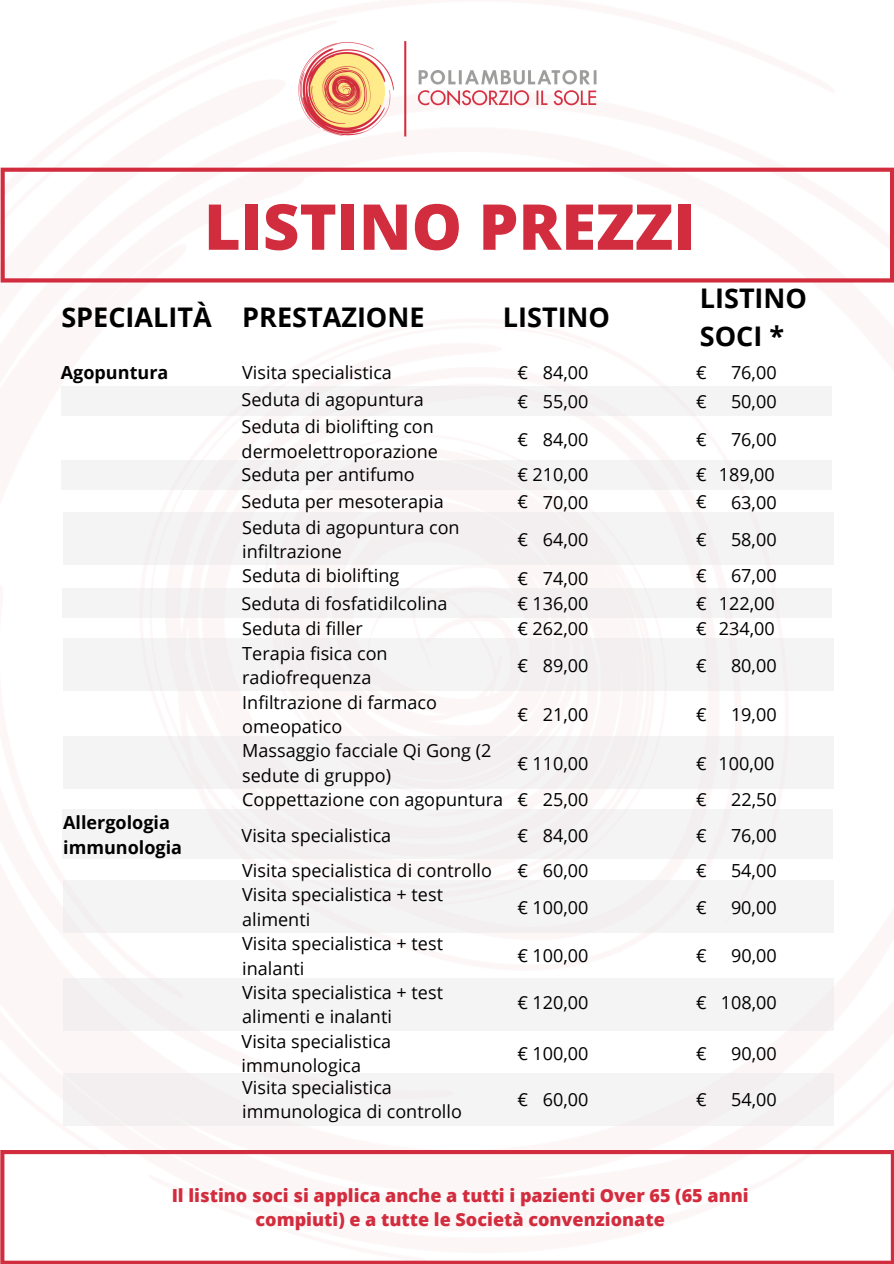
<style>
.page{position:relative;width:894px;height:1264px;background:#fff}
.page>*{position:absolute;margin:0;border:0;box-sizing:border-box;transform-origin:0 0}
.t1{font:800 63.3px "Open Sans";color:#d22d3e}
.t2{font:700 27px/37.2px "Open Sans";color:#000}
.t3{font:18px/24.5px "Open Sans";color:#000}
.t4{font:800 18px/24.9px "Open Sans";color:#d22d3e;text-align:center}
.t5{font:700 18px/24.5px "Open Sans";color:#000}
</style>
<div class="page">
<div style="left:63px;top:1072px;width:770px;height:53px;background:#f4f4f4"></div>
<div style="left:61px;top:386px;width:770px;height:29px;background:#f4f4f4"></div>
<img style="left:285px;top:33px;width:324px;height:112px">
<svg style="left:1px;top:168px;width:892px;height:114px"></svg>
<div style="left:61px;top:461px;width:770px;height:29px;background:#f4f4f4"></div>
<div style="left:63px;top:512px;width:770px;height:53px;background:#f4f4f4"></div>
<div style="left:62px;top:588px;width:769px;height:29px;background:#f4f4f4"></div>
<div style="left:63px;top:638px;width:770px;height:53px;background:#f4f4f4"></div>
<div style="left:63px;top:736px;width:770px;height:53px;background:#f4f4f4"></div>
<div style="left:62px;top:809px;width:770px;height:49px;background:#f4f4f4"></div>
<div style="left:63px;top:880px;width:770px;height:53px;background:#f4f4f4"></div>
<div style="left:63px;top:977px;width:770px;height:53px;background:#f4f4f4"></div>
<svg style="left:0;top:1149px;width:893px;height:114px"></svg>
<h1 class="t1" style="left:204px;top:182px;width:492px">LISTINO PREZZI</h1>
<h2 class="t2" style="left:61px;top:298px;width:364px">SPECIALITÀ PRESTAZIONE</h2>
<h2 class="t2" style="left:503px;top:298px;width:109px">LISTINO</h2>
<h2 class="t2" style="left:699px;top:279px;width:109px">LISTINO<br>SOCI *</h2>
<p class="t5" style="left:61px;top:359px;width:109px">Agopuntura</p>
<p class="t3" style="left:242px;top:359px;width:151px">Visita specialistica</p>
<p class="t3" style="left:542px;top:359px;width:47px">84,00</p>
<p class="t3" style="left:730px;top:359px;width:47px">76,00</p>
<p class="t3" style="left:241px;top:385px;width:194px;line-height:27.3px">Seduta di agopuntura<br>Seduta di biolifting con</p>
<p class="t3" style="left:241px;top:439px;width:198px;line-height:23.1px">dermoelettroporazione<br>Seduta per antifumo</p>
<p class="t3" style="left:517px;top:357px;width:12px;line-height:29.5px">€ €</p>
<p class="t3" style="left:517px;top:426px;width:12px">€</p>
<p class="t3" style="left:696px;top:357px;width:12px;line-height:29.5px">€ €</p>
<p class="t3" style="left:696px;top:426px;width:12px">€</p>
<p class="t3" style="left:542px;top:389px;width:47px">55,00</p>
<p class="t3" style="left:730px;top:389px;width:47px">50,00</p>
<p class="t3" style="left:542px;top:426px;width:47px">84,00</p>
<p class="t3" style="left:730px;top:426px;width:47px">76,00</p>
<p class="t3" style="left:517px;top:461px;width:72px">€ 210,00</p>
<p class="t3" style="left:718px;top:461px;width:57px">189,00</p>
<p class="t3" style="left:696px;top:460px;width:12px;line-height:27.3px">€ €</p>
<p class="t3" style="left:696px;top:526px;width:12px">€</p>
<p class="t3" style="left:241px;top:489px;width:219px">Seduta per mesoterapia<br>Seduta di agopuntura con infiltrazione<br>Seduta di biolifting</p>
<p class="t3" style="left:241px;top:591px;width:263px">Seduta di fosfatidilcolina<br>Seduta di filler<br>Terapia fisica con radiofrequenza<br>Infiltrazione di farmaco omeopatico<br>Massaggio facciale Qi Gong (2 sedute di gruppo)<br>Coppettazione con agopuntura</p>
<p class="t3" style="left:517px;top:489px;width:12px">€</p>
<p class="t3" style="left:542px;top:490px;width:47px">70,00</p>
<p class="t3" style="left:730px;top:490px;width:47px">63,00</p>
<p class="t3" style="left:542px;top:526px;width:47px">64,00</p>
<p class="t3" style="left:730px;top:526px;width:47px">58,00</p>
<p class="t3" style="left:517px;top:526px;width:12px">€</p>
<p class="t3" style="left:542px;top:565px;width:47px">74,00</p>
<p class="t3" style="left:730px;top:563px;width:47px">67,00</p>
<p class="t3" style="left:517px;top:565px;width:12px">€</p>
<p class="t3" style="left:696px;top:563px;width:12px">€</p>
<p class="t3" style="left:517px;top:591px;width:72px">€ 136,00</p>
<p class="t3" style="left:696px;top:591px;width:12px">€</p>
<p class="t3" style="left:517px;top:616px;width:72px">€ 262,00</p>
<p class="t3" style="left:696px;top:616px;width:12px">€</p>
<p class="t3" style="left:517px;top:652px;width:12px">€</p>
<p class="t3" style="left:696px;top:652px;width:12px">€</p>
<p class="t3" style="left:517px;top:701px;width:12px">€</p>
<p class="t3" style="left:696px;top:701px;width:12px">€</p>
<p class="t3" style="left:517px;top:750px;width:72px">€ 110,00</p>
<p class="t3" style="left:696px;top:750px;width:12px">€</p>
<p class="t3" style="left:517px;top:787px;width:12px">€</p>
<p class="t3" style="left:696px;top:787px;width:12px">€</p>
<p class="t3" style="left:517px;top:822px;width:12px">€</p>
<p class="t3" style="left:696px;top:822px;width:12px">€</p>
<p class="t3" style="left:517px;top:857px;width:12px">€</p>
<p class="t3" style="left:696px;top:857px;width:12px">€</p>
<p class="t3" style="left:517px;top:894px;width:72px">€ 100,00</p>
<p class="t3" style="left:696px;top:894px;width:12px">€</p>
<p class="t3" style="left:517px;top:943px;width:72px">€ 100,00</p>
<p class="t3" style="left:696px;top:943px;width:12px">€</p>
<p class="t3" style="left:517px;top:989px;width:72px">€ 120,00</p>
<p class="t3" style="left:696px;top:989px;width:12px">€</p>
<p class="t3" style="left:517px;top:1040px;width:72px">€ 100,00</p>
<p class="t3" style="left:696px;top:1040px;width:12px">€</p>
<p class="t3" style="left:517px;top:1086px;width:12px">€</p>
<p class="t3" style="left:696px;top:1086px;width:12px">€</p>
<p class="t3" style="left:718px;top:590px;width:57px;line-height:25.2px">122,00<br>234,00</p>
<p class="t3" style="left:542px;top:652px;width:47px">89,00</p>
<p class="t3" style="left:730px;top:652px;width:47px">80,00</p>
<p class="t3" style="left:542px;top:701px;width:47px">21,00</p>
<p class="t3" style="left:730px;top:701px;width:47px">19,00</p>
<p class="t3" style="left:718px;top:750px;width:57px">100,00</p>
<p class="t3" style="left:542px;top:787px;width:47px">25,00</p>
<p class="t3" style="left:730px;top:787px;width:47px">22,50</p>
<p class="t3" style="left:542px;top:822px;width:47px">84,00</p>
<p class="t3" style="left:730px;top:822px;width:47px">76,00</p>
<p class="t3" style="left:542px;top:857px;width:47px">60,00</p>
<p class="t3" style="left:730px;top:851px;width:47px;line-height:36.6px">54,00<br>90,00</p>
<p class="t3" style="left:730px;top:943px;width:47px">90,00</p>
<p class="t3" style="left:720px;top:989px;width:57px">108,00</p>
<p class="t3" style="left:730px;top:1040px;width:47px">90,00</p>
<p class="t3" style="left:542px;top:1086px;width:47px">60,00</p>
<p class="t3" style="left:730px;top:1086px;width:47px">54,00</p>
<p class="t5" style="left:63px;top:810px;width:120px">Allergologia immunologia</p>
<p class="t3" style="left:241px;top:817px;width:252px;line-height:35.4px">Visita specialistica<br>Visita specialistica di controllo</p>
<p class="t3" style="left:241px;top:882px;width:203px">Visita specialistica + test alimenti<br>Visita specialistica + test inalanti<br>Visita specialistica + test alimenti e inalanti<br>Visita specialistica immunologica</p>
<p class="t3" style="left:242px;top:1074px;width:221px">Visita specialistica immunologica di controllo</p>
<p class="t4" style="left:172px;top:1182px;width:578px">Il listino soci si applica anche a tutti i pazienti Over 65 (65 anni compiuti) e a tutte le Società convenzionate</p>
</div>
